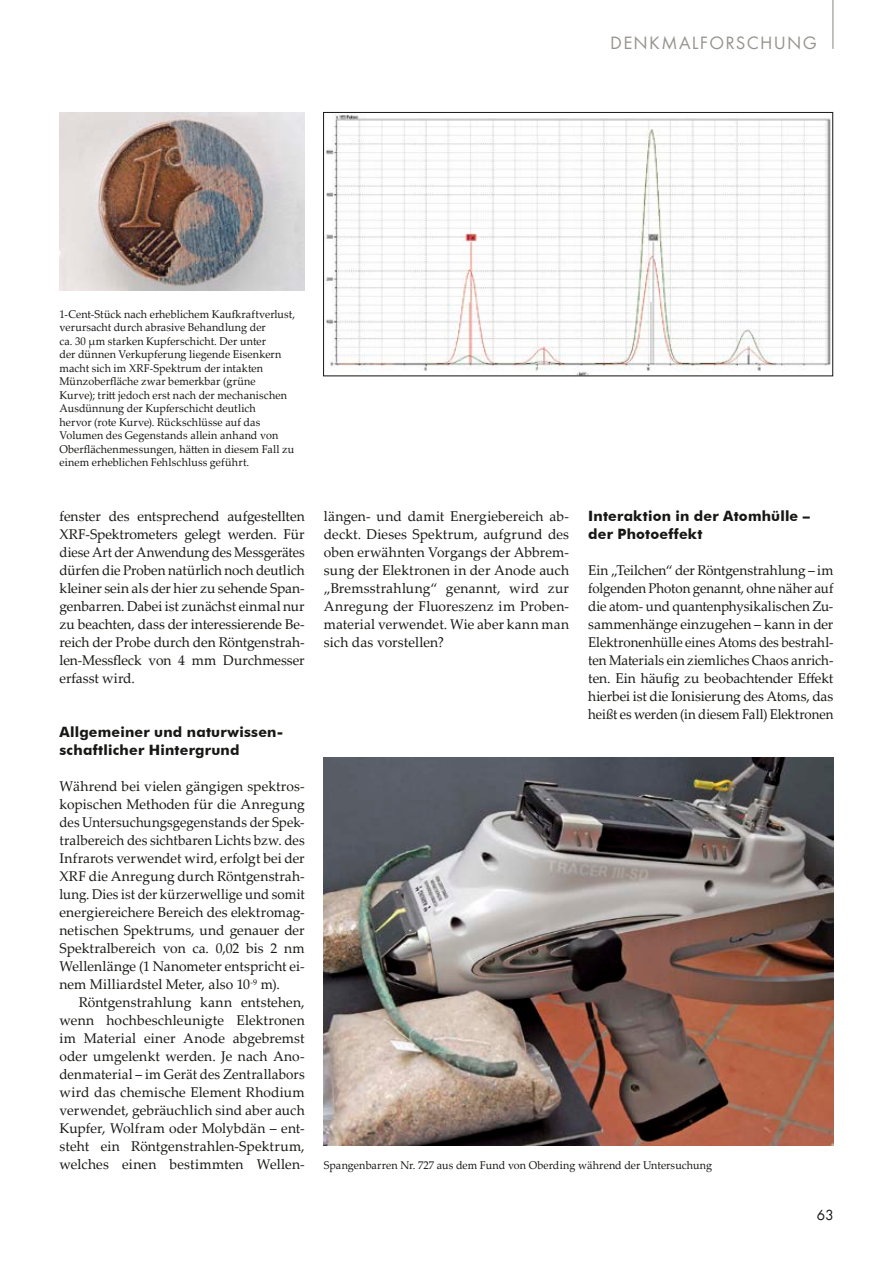
<style>
.page{position:relative;width:893px;height:1263px;background:#fff}
.page>*{position:absolute;margin:0;border:0;box-sizing:border-box;transform-origin:0 0}
.t1{font:16.5px "Futura ND Book";letter-spacing:.08em;color:#97948f}
.t2{font:700 14.25px/18px "Futura BT";letter-spacing:.015em;color:#171715}
.t3{font:14.1px/18px "Palatino Linotype";letter-spacing:.005em;color:#171715;text-align:justify}
.t4{font:13.5px "Futura ND Book";color:#171715}
.t5{font:11.25px/13.5px "Palatino Linotype";letter-spacing:.01em;color:#171715;scale:.96 1}
</style>
<div class="page">
<hr style="left:832px;top:0;width:1px;height:49px;background:#97948f">
<img style="left:323px;top:757px;width:510px;height:389px">
<img style="left:59px;top:112px;width:246px;height:178px">
<img style="left:325px;top:114px;width:506px;height:260px">
<div style="left:323px;top:112px;width:510px;height:264px;border:1px solid #171715"></div>
<p class="t1" style="left:610px;top:32px;width:208px">DENKMALFORSCHUNG</p>
<p class="t5" style="left:60px;top:307px;width:247px">1-Cent-Stück nach erheblichem Kaufkraftverlust, verursacht durch abrasive Behandlung der<br>ca. 30 µm starken Kupferschicht. Der unter<br>der dünnen Verkupferung liegende Eisenkern macht sich im XRF-Spektrum der intakten Münzoberfläche zwar bemerkbar (grüne<br>Kurve); tritt jedoch erst nach der mechanischen Ausdünnung der Kupferschicht deutlich<br>hervor (rote Kurve). Rückschlüsse auf das Volumen des Gegenstands allein anhand von Oberflächenmessungen, hätten in diesem Fall zu einem erheblichen Fehlschluss geführt.</p>
<p class="t3" style="left:60px;top:507px;width:247px">fenster des entsprechend aufgestellten XRF-Spektrometers gelegt werden. Für diese Art der Anwendung des Messgerätes dürfen die Proben natürlich noch deutlich kleiner sein als der hier zu sehende Span&shy;genbarren. Dabei ist zunächst einmal nur zu beachten, dass der interessierende Be&shy;reich der Probe durch den Röntgenstrah&shy;len-Messfleck von 4 mm Durchmesser erfasst wird.</p>
<p class="t2" style="left:60px;top:723px;width:225px">Allgemeiner und naturwissen&shy;schaftlicher Hintergrund</p>
<p class="t3" style="left:60px;top:777px;width:247px">Während bei vielen gängigen spektros&shy;kopischen Methoden für die Anregung des Untersuchungsgegenstands der Spek&shy;tralbereich des sichtbaren Lichts bzw. des Infrarots verwendet wird, erfolgt bei der XRF die Anregung durch Röntgenstrah&shy;lung. Dies ist der kürzerwellige und somit energiereichere Bereich des elektromag&shy;netischen Spektrums, und genauer der Spektralbereich von ca. 0,02 bis 2 nm Wellenlänge (1 Nanometer entspricht ei&shy;nem Milliardstel Meter, also 10<sup>-9</sup> m).</p>
<p class="t3" style="left:60px;top:993px;width:247px;text-indent:19px">Röntgenstrahlung kann entstehen, wenn hochbeschleunigte Elektronen im Material einer Anode abgebremst oder umgelenkt werden. Je nach Ano&shy;denmaterial – im Gerät des Zentrallabors wird das chemische Element Rhodium verwendet, gebräuchlich sind aber auch Kupfer, Wolfram oder Molybdän – ent&shy;steht ein Röntgenstrahlen-Spektrum, welches einen bestimmten Wellen-</p>
<p class="t3" style="left:324px;top:507px;width:247px">längen- und damit Energiebereich ab&shy;deckt. Dieses Spektrum, aufgrund des oben erwähnten Vorgangs der Abbrem&shy;sung der Elektronen in der Anode auch „Bremsstrahlung“ genannt, wird zur Anregung der Fluoreszenz im Proben&shy;material verwendet. Wie aber kann man sich das vorstellen?</p>
<p class="t2" style="left:588px;top:507px;width:223px">Interaktion in der Atomhülle – der Photoeffekt</p>
<p class="t3" style="left:588px;top:561px;width:247px">Ein „Teilchen“ der Röntgenstrahlung – im folgenden Photon genannt, ohne näher auf die atom- und quantenphysikalischen Zu&shy;sammenhänge einzugehen – kann in der Elektronenhülle eines Atoms des bestrahl&shy;ten Materials ein ziemliches Chaos anrich&shy;ten. Ein häufig zu beobachtender Effekt hierbei ist die Ionisierung des Atoms, das heißt es werden (in diesem Fall) Elektronen</p>
<p class="t5" style="left:324px;top:1158px;width:406px">Spangenbarren Nr. 727 aus dem Fund von Oberding während der Untersuchung</p>
<p class="t4" style="left:817px;top:1207px;width:18px">63</p>
</div>
